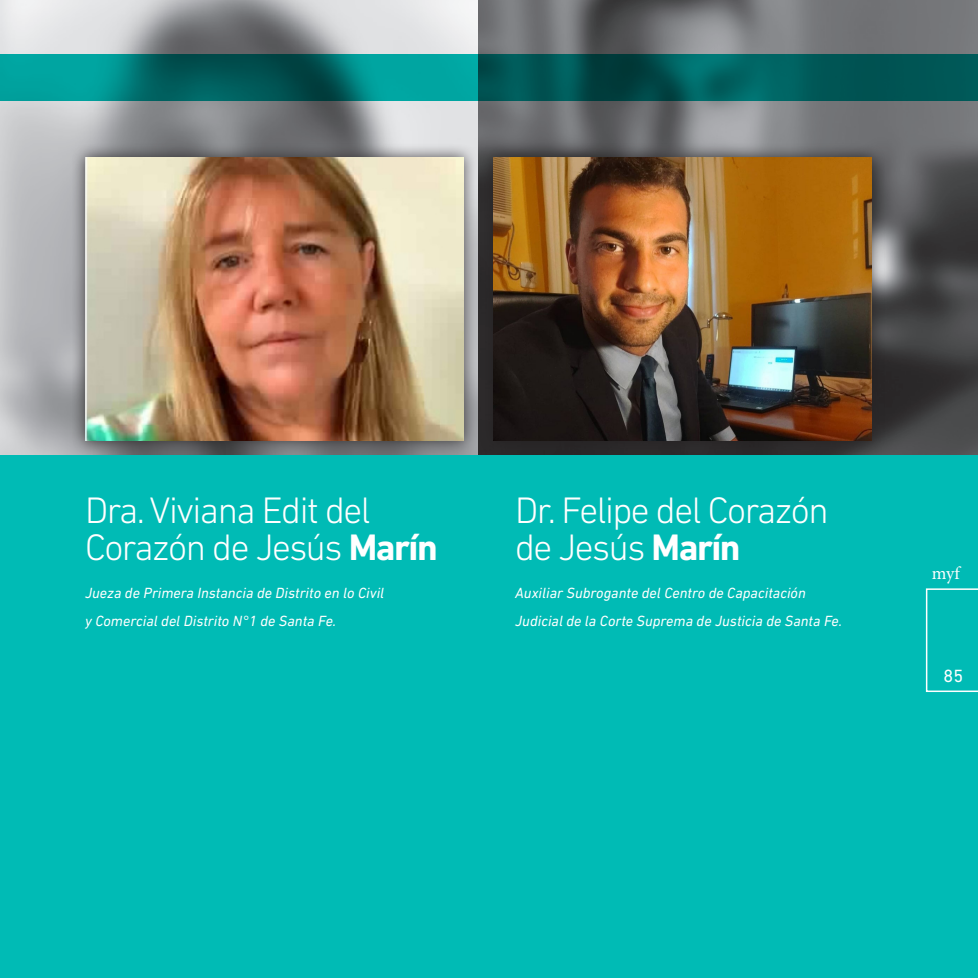
<style>
.page{position:relative;width:978px;height:978px;background:#00bbb5}
.page>*{position:absolute;margin:0;border:0;box-sizing:border-box;transform-origin:0 0}
.t1{font:300 37.5px/37.5px "DIN Next LT Pro";letter-spacing:-.04em;color:#fff}
.NOT_Cuerpo_minion_9{font:18px "Minion Pro";color:#fff}
.NOT_Cuerpo_minion_9-2{font:18px "DIN Next LT Pro";color:#fff}
.NOT_Cuerpo_minion_9-3{font:italic 15px/28.2px "DIN Next LT Pro";color:#fff}
.s1{font-weight:700}
</style>
<div class="page">
<img style="left:0;top:0;width:978px;height:455px">
<div style="left:71px;top:143px;width:407px;height:312px;background:#231f20;opacity:.75"></div>
<img style="left:85px;top:157px;width:378px;height:284px">
<div style="left:479px;top:143px;width:407px;height:312px;background:#231f20;opacity:.75"></div>
<img style="left:493px;top:157px;width:379px;height:284px">
<svg style="left:0;top:54px;width:978px;height:47px;background:#006a68"></svg>
<svg style="left:926px;top:588px;width:52px;height:104px"></svg>
<p class="t1" style="left:85px;top:491px;width:354px">Dra. Viviana Edit del<br>Corazón de Jesús <span class="s1">Marín</span></p>
<p class="t1" style="left:515px;top:491px;width:315px">Dr. Felipe del Corazón de Jesús <span class="s1">Marín</span></p>
<p class="NOT_Cuerpo_minion_9-3" style="left:85px;top:578px;width:301px">Jueza de Primera Instancia de Distrito en lo Civil y Comercial del Distrito N°1 de Santa Fe.</p>
<p class="NOT_Cuerpo_minion_9-3" style="left:515px;top:578px;width:329px">Auxiliar Subrogante del Centro de Capacitación<br>Judicial de la Corte Suprema de Justicia de Santa Fe.</p>
<p class="NOT_Cuerpo_minion_9" style="left:932px;top:561px;width:29px">myf</p>
<p class="NOT_Cuerpo_minion_9-2" style="left:944px;top:666px;width:21px">85</p>
</div>
